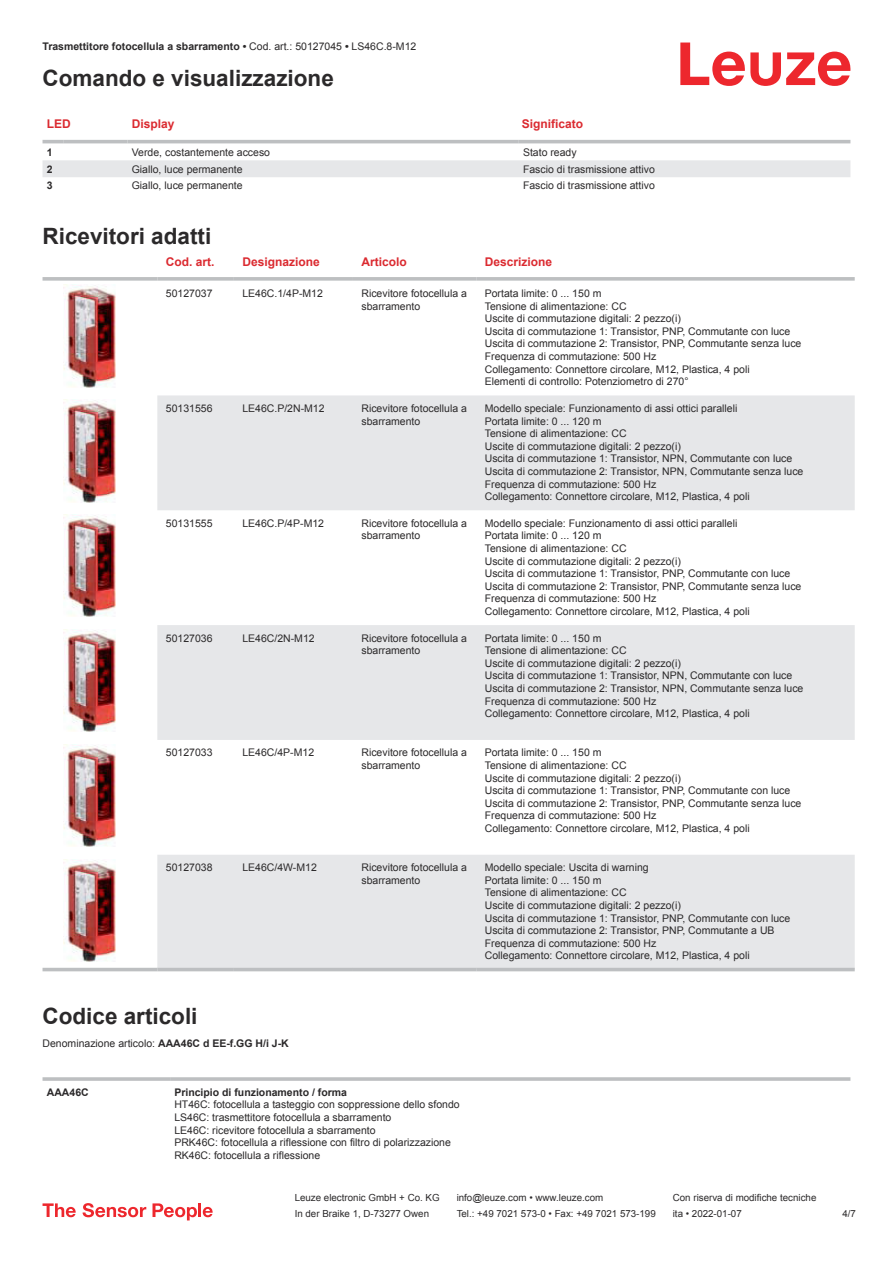
<style>
.page{position:relative;width:893px;height:1263px;background:#fff}
.page>*{position:absolute;margin:0;border:0;box-sizing:border-box;transform-origin:0 0}
.t1{font:700 22.5px "Arial";color:#2b292a}
.t2{font:700 12px "Arial";color:#db2a30}
.t3{font:10.5px/12.6px "Arial";color:#2b292a}
.t4{font:700 10.5px "Arial";color:#2b292a}
.t5{font:9.75px "Arial";color:#2b292a}
.s1{font-weight:400}
.s2{font-weight:700}
</style>
<div class="page">
<svg style="left:680px;top:43px;width:170px;height:43px"></svg>
<svg style="left:43px;top:143px;width:807px;height:1px"></svg>
<div style="left:43px;top:160px;width:807px;height:17px;background:#e6e7e9"></div>
<hr style="left:43px;top:140px;width:21px;height:3px;background:#bdbfc1">
<hr style="left:64px;top:140px;width:64px;height:3px;background:#bdbfc1">
<hr style="left:128px;top:140px;width:391px;height:3px;background:#bdbfc1">
<hr style="left:519px;top:140px;width:331px;height:3px;background:#bdbfc1">
<svg style="left:157px;top:395px;width:698px;height:573px;fill:#e6e7e9"></svg>
<svg style="left:43px;top:277px;width:114px;height:4px"></svg>
<svg style="left:157px;top:277px;width:77px;height:4px"></svg>
<svg style="left:234px;top:277px;width:119px;height:4px"></svg>
<svg style="left:353px;top:277px;width:123px;height:4px"></svg>
<svg style="left:476px;top:277px;width:379px;height:4px;background:#c3c5c7"></svg>
<hr style="left:43px;top:968px;width:114px;height:3px;background:#bdbfc1">
<hr style="left:157px;top:968px;width:77px;height:3px;background:#bdbfc1">
<hr style="left:234px;top:968px;width:119px;height:3px;background:#bdbfc1">
<hr style="left:353px;top:968px;width:123px;height:3px;background:#bdbfc1">
<hr style="left:476px;top:968px;width:379px;height:3px;background:#bdbfc1">
<img style="left:64px;top:285px;width:52px;height:103px">
<img style="left:64px;top:400px;width:52px;height:103px">
<img style="left:64px;top:514px;width:52px;height:103px">
<img style="left:64px;top:629px;width:52px;height:103px">
<img style="left:64px;top:744px;width:52px;height:103px">
<img style="left:64px;top:859px;width:52px;height:103px">
<hr style="left:43px;top:1077px;width:127px;height:4px;background:#bdbfc1">
<hr style="left:170px;top:1077px;width:680px;height:4px;background:#c5c6c8">
<svg style="left:43px;top:1203px;width:33px;height:14px"></svg>
<svg style="left:83px;top:1203px;width:63px;height:14px"></svg>
<svg style="left:153px;top:1203px;width:44px;height:17px"></svg>
<hr style="left:198px;top:1203px;width:3px;height:14px;background:#ed272d">
<svg style="left:203px;top:1207px;width:10px;height:10px"></svg>
<p class="t4" style="left:43px;top:43px;width:375px">Trasmettitore fotocellula a sbarramento • <span class="s1">Cod. art.: 50127045</span> • <span class="s1">LS46C.8-M12</span></p>
<h1 class="t1" style="left:43px;top:70px;width:293px">Comando e visualizzazione</h1>
<p class="t2" style="left:47px;top:119px;width:25px">LED</p>
<p class="t2" style="left:132px;top:119px;width:44px">Display</p>
<p class="t2" style="left:522px;top:119px;width:63px">Significato</p>
<p class="t4" style="left:47px;top:148px;width:7px">1</p>
<p class="t3" style="left:132px;top:147px;width:140px">Verde, costantemente acceso</p>
<p class="t3" style="left:523px;top:147px;width:55px">Stato ready</p>
<p class="t4" style="left:47px;top:165px;width:7px">2</p>
<p class="t3" style="left:132px;top:163px;width:112px">Giallo, luce permanente</p>
<p class="t3" style="left:523px;top:163px;width:133px">Fascio di trasmissione attivo</p>
<p class="t4" style="left:47px;top:182px;width:7px">3</p>
<p class="t3" style="left:132px;top:180px;width:112px">Giallo, luce permanente</p>
<p class="t3" style="left:523px;top:180px;width:133px">Fascio di trasmissione attivo</p>
<h1 class="t1" style="left:43px;top:228px;width:170px">Ricevitori adatti</h1>
<p class="t2" style="left:166px;top:257px;width:50px">Cod. art.</p>
<p class="t2" style="left:242px;top:257px;width:79px">Designazione</p>
<p class="t2" style="left:361px;top:257px;width:47px">Articolo</p>
<p class="t2" style="left:485px;top:257px;width:69px">Descrizione</p>
<p class="t3" style="left:166px;top:288px;width:48px">50127037</p>
<p class="t3" style="left:242px;top:288px;width:82px">LE46C.1/4P-M12</p>
<p class="t3" style="left:361px;top:288px;width:107px">Ricevitore fotocellula a sbarramento</p>
<p class="t3" style="left:485px;top:288px;width:318px">Portata limite: 0 ... 150 m<br>Tensione di alimentazione: CC<br>Uscite di commutazione digitali: 2 pezzo(i)<br>Uscita di commutazione 1: Transistor, PNP, Commutante con luce Uscita di commutazione 2: Transistor, PNP, Commutante senza luce Frequenza di commutazione: 500 Hz<br>Collegamento: Connettore circolare, M12, Plastica, 4 poli<br>Elementi di controllo: Potenziometro di 270°</p>
<p class="t3" style="left:166px;top:403px;width:48px">50131556</p>
<p class="t3" style="left:242px;top:403px;width:84px">LE46C.P/2N-M12</p>
<p class="t3" style="left:361px;top:403px;width:107px">Ricevitore fotocellula a sbarramento</p>
<p class="t3" style="left:485px;top:403px;width:320px">Modello speciale: Funzionamento di assi ottici paralleli<br>Portata limite: 0 ... 120 m<br>Tensione di alimentazione: CC<br>Uscite di commutazione digitali: 2 pezzo(i)<br>Uscita di commutazione 1: Transistor, NPN, Commutante con luce Uscita di commutazione 2: Transistor, NPN, Commutante senza luce Frequenza di commutazione: 500 Hz<br>Collegamento: Connettore circolare, M12, Plastica, 4 poli</p>
<p class="t3" style="left:166px;top:518px;width:48px">50131555</p>
<p class="t3" style="left:242px;top:518px;width:83px">LE46C.P/4P-M12</p>
<p class="t3" style="left:361px;top:518px;width:107px">Ricevitore fotocellula a sbarramento</p>
<p class="t3" style="left:485px;top:518px;width:318px">Modello speciale: Funzionamento di assi ottici paralleli<br>Portata limite: 0 ... 120 m<br>Tensione di alimentazione: CC<br>Uscite di commutazione digitali: 2 pezzo(i)<br>Uscita di commutazione 1: Transistor, PNP, Commutante con luce Uscita di commutazione 2: Transistor, PNP, Commutante senza luce Frequenza di commutazione: 500 Hz<br>Collegamento: Connettore circolare, M12, Plastica, 4 poli</p>
<p class="t3" style="left:166px;top:632px;width:48px">50127036</p>
<p class="t3" style="left:242px;top:632px;width:74px">LE46C/2N-M12</p>
<p class="t3" style="left:361px;top:632px;width:107px">Ricevitore fotocellula a sbarramento</p>
<p class="t3" style="left:485px;top:632px;width:320px">Portata limite: 0 ... 150 m<br>Tensione di alimentazione: CC<br>Uscite di commutazione digitali: 2 pezzo(i)<br>Uscita di commutazione 1: Transistor, NPN, Commutante con luce Uscita di commutazione 2: Transistor, NPN, Commutante senza luce Frequenza di commutazione: 500 Hz<br>Collegamento: Connettore circolare, M12, Plastica, 4 poli</p>
<p class="t3" style="left:166px;top:747px;width:48px">50127033</p>
<p class="t3" style="left:242px;top:747px;width:73px">LE46C/4P-M12</p>
<p class="t3" style="left:361px;top:747px;width:107px">Ricevitore fotocellula a sbarramento</p>
<p class="t3" style="left:485px;top:747px;width:318px">Portata limite: 0 ... 150 m<br>Tensione di alimentazione: CC<br>Uscite di commutazione digitali: 2 pezzo(i)<br>Uscita di commutazione 1: Transistor, PNP, Commutante con luce Uscita di commutazione 2: Transistor, PNP, Commutante senza luce Frequenza di commutazione: 500 Hz<br>Collegamento: Connettore circolare, M12, Plastica, 4 poli</p>
<p class="t3" style="left:166px;top:862px;width:48px">50127038</p>
<p class="t3" style="left:242px;top:862px;width:76px">LE46C/4W-M12</p>
<p class="t3" style="left:361px;top:862px;width:107px">Ricevitore fotocellula a sbarramento</p>
<p class="t3" style="left:485px;top:862px;width:307px">Modello speciale: Uscita di warning<br>Portata limite: 0 ... 150 m<br>Tensione di alimentazione: CC<br>Uscite di commutazione digitali: 2 pezzo(i)<br>Uscita di commutazione 1: Transistor, PNP, Commutante con luce Uscita di commutazione 2: Transistor, PNP, Commutante a UB Frequenza di commutazione: 500 Hz<br>Collegamento: Connettore circolare, M12, Plastica, 4 poli</p>
<h1 class="t1" style="left:43px;top:1008px;width:157px">Codice articoli</h1>
<p class="t3" style="left:43px;top:1038px;width:248px">Denominazione articolo: <span class="s2">AAA46C d EE-f.GG H/i J-K</span></p>
<p class="t4" style="left:47px;top:1088px;width:43px">AAA46C</p>
<p class="t4" style="left:174px;top:1088px;width:174px">Principio di funzionamento / forma</p>
<p class="t3" style="left:174px;top:1099px;width:287px">HT46C: fotocellula a tasteggio con soppressione dello sfondo LS46C: trasmettitore fotocellula a sbarramento<br>LE46C: ricevitore fotocellula a sbarramento<br>PRK46C: fotocellula a riflessione con filtro di polarizzazione RK46C: fotocellula a riflessione</p>
<p class="t5" style="left:295px;top:1194px;width:146px">Leuze electronic GmbH + Co. KG</p>
<p class="t5" style="left:457px;top:1194px;width:148px">info@leuze.com • www.leuze.com</p>
<p class="t5" style="left:673px;top:1194px;width:145px">Con riserva di modifiche tecniche</p>
<p class="t5" style="left:295px;top:1210px;width:136px">In der Braike 1, D-73277 Owen</p>
<p class="t5" style="left:457px;top:1210px;width:201px">Tel.: +49 7021 573-0 • Fax: +49 7021 573-199</p>
<p class="t5" style="left:673px;top:1210px;width:70px">ita • 2022-01-07</p>
<p class="t5" style="left:842px;top:1210px;width:15px">4 /7</p>
</div>
